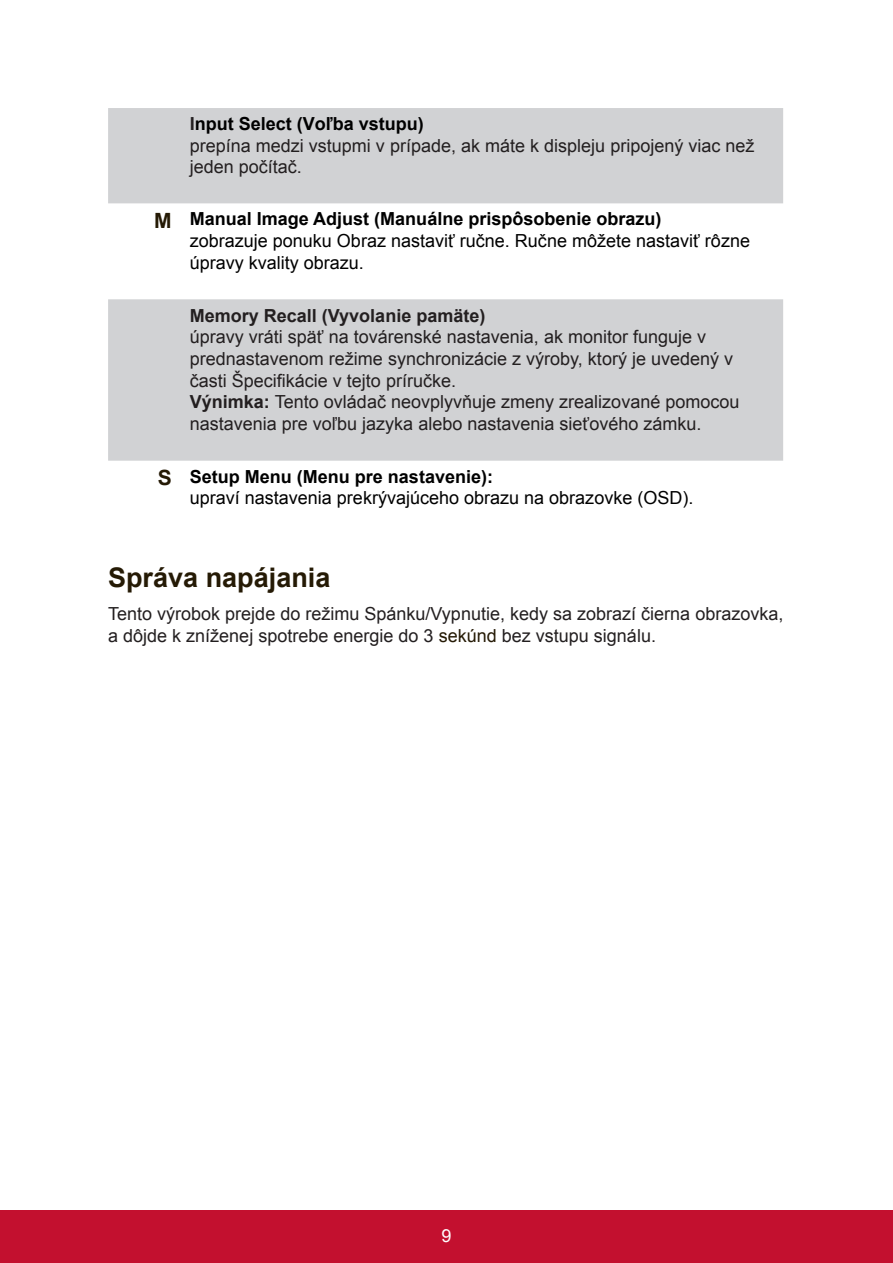
<style>
.page{position:relative;width:893px;height:1263px;background:#fff}
.page>*{position:absolute;margin:0;border:0;box-sizing:border-box;transform-origin:0 0}
.t1{font:700 27px "Arial";color:#251a05}
.t2{font:18px/21.6px "Arial";color:#231f20}
.t3{font:18px/21.6px "Arial";color:#000}
.t4{font:700 18px "Arial";color:#231f20}
.t5{font:18px "Arial";color:#fff}
.s1{font-weight:700}
.s2{font-weight:700;color:#000}
.s3{font-weight:700;font-size:21px;color:#251a05}
.s4{color:#251a05}
</style>
<div class="page">
<div style="left:0;top:1210px;width:892px;height:53px;background:#c3102f"></div>
<svg style="left:108px;top:108px;width:674px;height:352px;fill:#d1d2d4"></svg>
<p class="t2" style="left:190px;top:113px;width:566px"><span class="s1">I</span><span class="s2">nput Select (Voľba vstupu)<br></span>prepína medzi vstupmi v prípade, ak máte k displeju pripojený viac než jeden počítač.</p>
<p class="t3" style="left:190px;top:208px;width:561px;text-indent:-35px"><span class="s3">M</span> <span class="s1">Manual Image Adjust (Manuálne prispôsobenie obrazu)<br></span>zobrazuje ponuku Obraz nastaviť ručne. Ručne môžete nastaviť rôzne úpravy kvality obrazu.</p>
<p class="t4" style="left:190px;top:303px;width:297px">Memory Recall (Vyvolanie pamäte)</p>
<p class="t2" style="left:190px;top:326px;width:551px">úpravy vráti späť na továrenské nastavenia, ak monitor funguje v prednastavenom režime synchronizácie z výroby, ktorý je uvedený v časti Špecifikácie v tejto príručke.<br><span class="s1">Výnimka:</span> Tento ovládač neovplyvňuje zmeny zrealizované pomocou nastavenia pre voľbu jazyka alebo nastavenia sieťového zámku.</p>
<p class="t3" style="left:190px;top:466px;width:505px;text-indent:-32px"><span class="s3">S</span> <span class="s1">Setup Menu (Menu pre nastavenie):<br></span>upraví nastavenia prekrývajúceho obrazu na obrazovke (OSD).</p>
<h1 class="t1" style="left:108px;top:559px;width:224px">Správa napájania</h1>
<p class="t2" style="left:108px;top:603px;width:676px">Tento výrobok prejde do režimu Spánku/Vypnutie, kedy sa zobrazí čierna obrazovka, a dôjde k zníženej spotrebe energie do 3 <span class="s4">sekúnd</span> bez vstupu signálu.</p>
<p class="t5" style="left:441px;top:1223px;width:12px">9</p>
</div>
